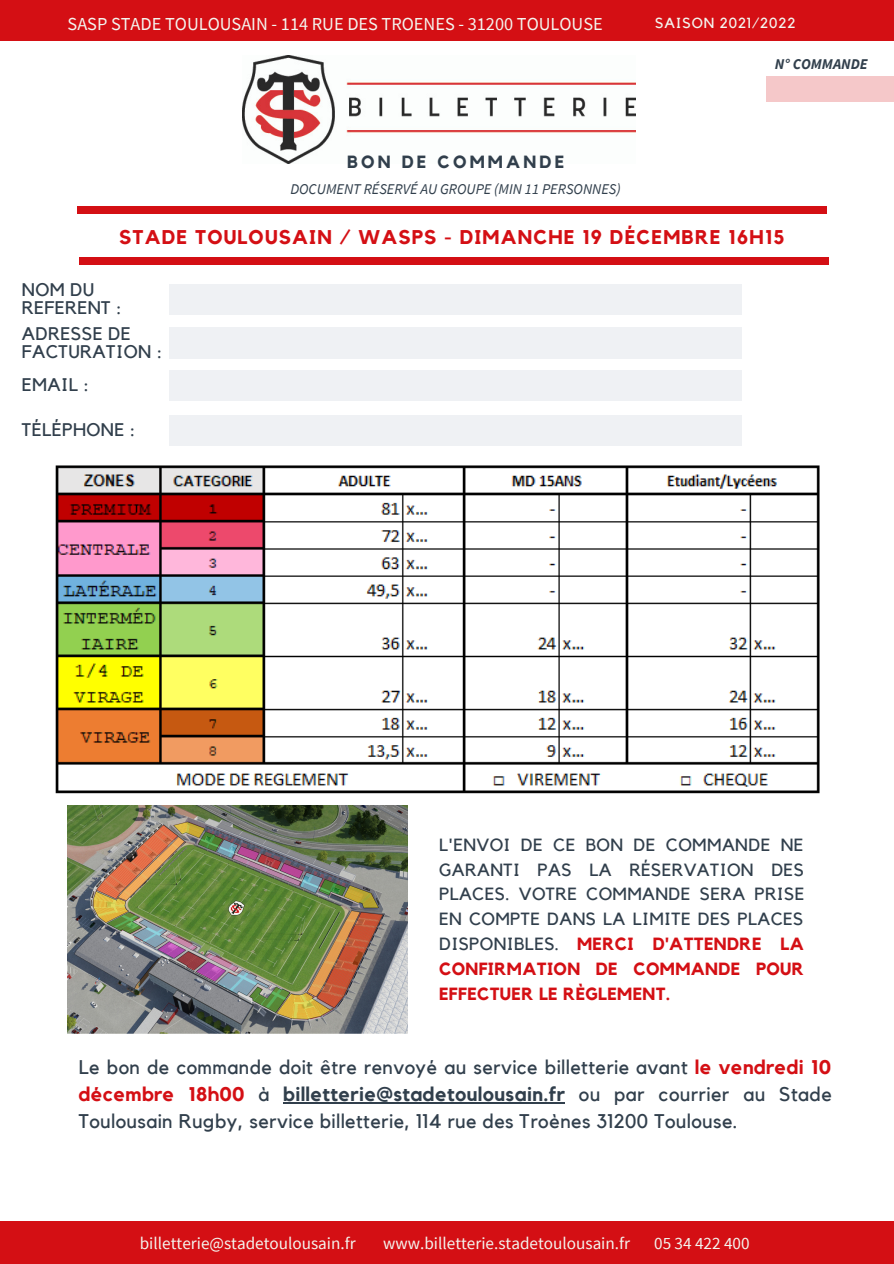
<style>
.page{position:relative;width:894px;height:1264px;background:#fff}
.page>*{position:absolute;margin:0;border:0;box-sizing:border-box;transform-origin:0 0}
.t1{font:700 19.8px "Kollektif";letter-spacing:.06em;color:#d40f14}
.t2{font:19.65px/27px "Kollektif";letter-spacing:.02em;color:#313f4c;text-align:justify}
.t3{font:18.3px "Source Sans Pro";color:#f4f5ef}
.t4{font:18.15px/18px "Kollektif";letter-spacing:.02em;color:#313f4c}
.t5{font:17.55px/24.8px "Kollektif";letter-spacing:.02em;color:#313f4c;text-align:justify}
.t6{font:700 17.55px "Kollektif";letter-spacing:.18em;color:#313f4c}
.t7{font:17.1px "Source Sans Pro";color:#f4f5ef}
.t8{font:italic 14.85px "Source Sans Pro";color:#313f4c}
.t9{font:italic 700 14.85px "Source Sans Pro";color:#313f4c}
.t10{font:14.55px "Kollektif";letter-spacing:.06em;color:#f4f5ef}
.s1{font-weight:700;color:#d40f14}
.s2{font-weight:700}
</style>
<div class="page">
<div style="left:169px;top:284px;width:572px;height:30px;background:#eff1f4"></div>
<div style="left:169px;top:328px;width:572px;height:30px;background:#eff1f4"></div>
<div style="left:169px;top:370px;width:572px;height:31px;background:#eff1f4"></div>
<div style="left:169px;top:415px;width:572px;height:30px;background:#eff1f4"></div>
<div style="left:0;top:0;width:893px;height:40px;background:#d40f14"></div>
<div style="left:77px;top:207px;width:749px;height:7px;background:#d40f14"></div>
<div style="left:79px;top:258px;width:749px;height:6px;background:#d40f14"></div>
<div style="left:0;top:1221px;width:893px;height:42px;background:#d40f14"></div>
<img style="left:242px;top:56px;width:393px;height:108px">
<img style="left:68px;top:805px;width:340px;height:228px">
<hr style="left:283px;top:1102px;width:282px;height:1px;background:#313f4c">
<div style="left:766px;top:77px;width:127px;height:25px;background:#f5c8c9"></div>
<img style="left:55px;top:465px;width:765px;height:329px">
<p class="t3" style="left:68px;top:12px;width:536px">SASP STADE TOULOUSAIN - 114 RUE DES TROENES - 31200 TOULOUSE</p>
<p class="t10" style="left:655px;top:16px;width:142px">SAISON 2021/2022</p>
<p class="t6" style="left:347px;top:154px;width:219px">BON DE COMMANDE</p>
<p class="t8" style="left:290px;top:179px;width:332px">DOCUMENT RÉSERVÉ AU GROUPE (MIN 11 PERSONNES)</p>
<p class="t9" style="left:774px;top:54px;width:94px">N° COMMANDE</p>
<p class="t1" style="left:119px;top:228px;width:666px">STADE TOULOUSAIN / WASPS - DIMANCHE 19 DÉCEMBRE 16H15</p>
<p class="t4" style="left:22px;top:281px;width:101px">NOM DU<br>REFERENT :</p>
<p class="t4" style="left:22px;top:325px;width:111px">ADRESSE DE</p>
<p class="t4" style="left:22px;top:343px;width:142px">FACTURATION :</p>
<p class="t4" style="left:22px;top:377px;width:69px">EMAIL :</p>
<p class="t4" style="left:22px;top:421px;width:115px">TÉLÉPHONE :</p>
<p class="t5" style="left:439px;top:833px;width:367px">L'ENVOI DE CE BON DE COMMANDE NE GARANTI PAS LA RÉSERVATION DES PLACES. VOTRE COMMANDE SERA PRISE EN COMPTE DANS LA LIMITE DES PLACES DISPONIBLES. <span class="s1">MERCI D'ATTENDRE LA CONFIRMATION DE COMMANDE POUR EFFECTUER LE RÈGLEMENT.</span></p>
<p class="t2" style="left:79px;top:1054px;width:754px">Le bon de commande doit être renvoyé au service billetterie avant <span class="s1">le vendredi 10 décembre 18h00</span> à <span class="s2">billetterie@stadetoulousain.fr</span> ou par courrier au Stade Toulousain Rugby, service billetterie, 114 rue des Troènes 31200 Toulouse.</p>
<p class="t7" style="left:140px;top:1231px;width:217px">billetterie@stadetoulousain.fr</p>
<p class="t7" style="left:383px;top:1231px;width:248px">www.billetterie.stadetoulousain.fr</p>
<p class="t7" style="left:654px;top:1231px;width:97px">05 34 422 400</p>
</div>
